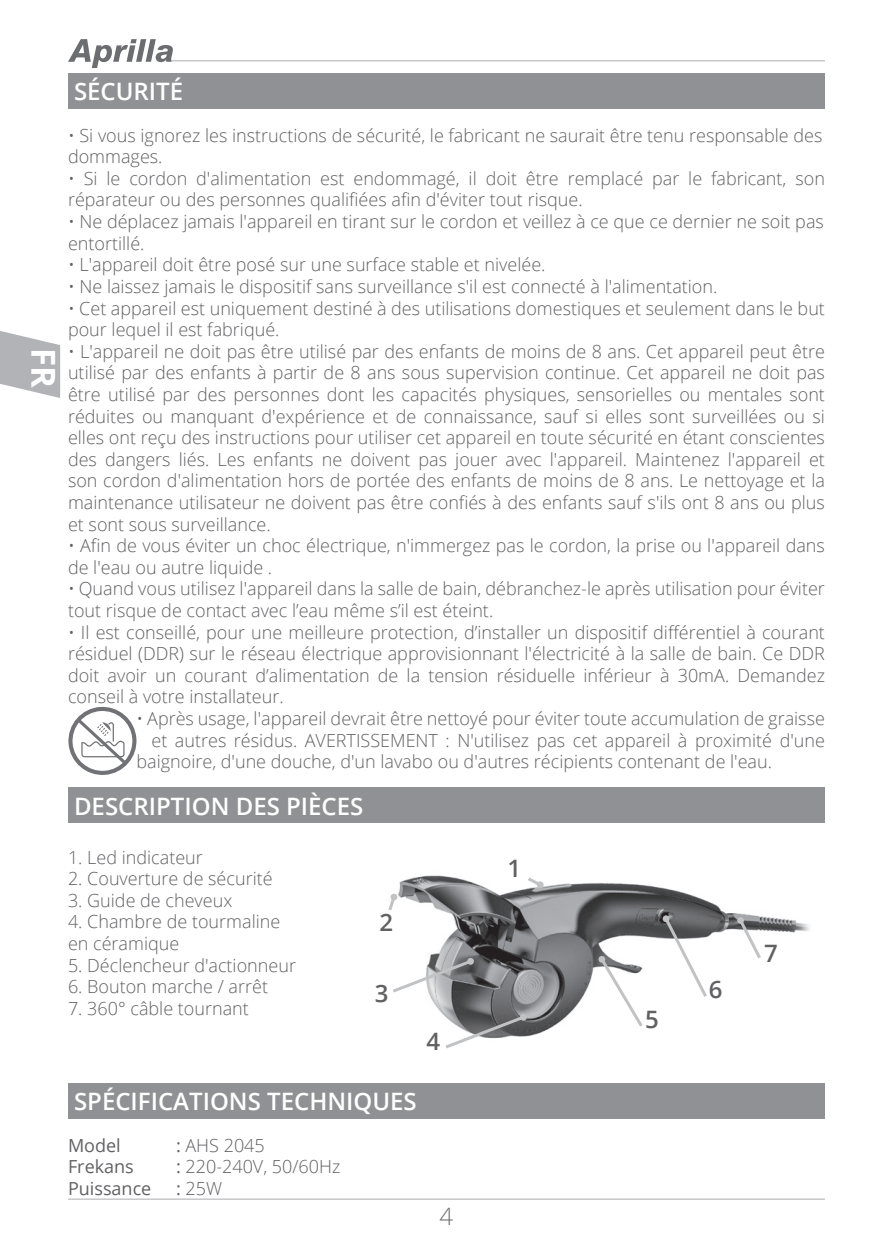
<style>
.page{position:relative;width:893px;height:1259px;background:#fff}
.page>*{position:absolute;margin:0;border:0;box-sizing:border-box;transform-origin:0 0}
.t1{font:700 33px "Open Sans";color:#fff}
.t2{font:600 24px "Open Sans";color:#fff}
.t3{font:600 24px "Open Sans";color:#616164}
.t4{font:300 24px "Open Sans";color:#6c6d70}
.t5{font:300 18px/21.6px "Open Sans";color:#616164}
.t6{font:18px "Open Sans";color:#616164}
.s1{font-weight:400}
</style>
<div class="page">
<hr style="left:68px;top:1198px;width:757px;height:2px;background:#c7c8ca">
<hr style="left:168px;top:60px;width:657px;height:1px;background:#c7c8ca">
<svg style="left:68px;top:39px;width:105px;height:29px"></svg>
<svg style="left:0;top:331px;width:60px;height:67px"></svg>
<div style="left:68px;top:73px;width:757px;height:35px;background:#8f9194"></div>
<div style="left:68px;top:787px;width:757px;height:36px;background:#8f9194"></div>
<svg style="left:68px;top:706px;width:69px;height:69px"></svg>
<div style="left:68px;top:1082px;width:757px;height:36px;background:#8f9194"></div>
<img style="left:398px;top:875px;width:412px;height:162px">
<svg style="left:393px;top:957px;width:81px;height:38px"></svg>
<div style="left:467px;top:957px;width:7px;height:8px;border:3px solid #c1c2c4;border-radius:50%"></div>
<svg style="left:598px;top:955px;width:47px;height:75px"></svg>
<div style="left:598px;top:955px;width:7px;height:8px;border:3px solid #c1c2c4;border-radius:50%"></div>
<svg style="left:662px;top:914px;width:48px;height:86px"></svg>
<div style="left:662px;top:915px;width:8px;height:7px;border:3px solid #c1c2c4;border-radius:50%"></div>
<svg style="left:736px;top:916px;width:28px;height:45px"></svg>
<div style="left:737px;top:917px;width:7px;height:7px;border:3px solid #c1c2c4;border-radius:50%"></div>
<svg style="left:524px;top:875px;width:20px;height:14px"></svg>
<div style="left:537px;top:881px;width:7px;height:7px;border:3px solid #c1c2c4;border-radius:50%"></div>
<svg style="left:388px;top:899px;width:9px;height:11px"></svg>
<div style="left:390px;top:893px;width:8px;height:7px;border:3px solid #c1c2c4;border-radius:50%"></div>
<svg style="left:442px;top:1013px;width:85px;height:36px"></svg>
<div style="left:520px;top:1013px;width:7px;height:8px;border:3px solid #c1c2c4;border-radius:50%"></div>
<h1 class="t1" style="left:67px;top:348px;width:41px;rotate:90deg">FR</h1>
<h2 class="t2" style="left:74px;top:74px;width:111px">SÉCURITÉ</h2>
<p class="t5" style="left:68px;top:124px;width:756px">• Si vous ignorez les instructions de sécurité, le fabricant ne saurait être tenu responsable des dommages.</p>
<p class="t5" style="left:68px;top:167px;width:758px">• Si le cordon d'alimentation est endommagé, il doit être remplacé par le fabricant, son réparateur ou des personnes qualifiées afin d'éviter tout risque.</p>
<p class="t5" style="left:68px;top:210px;width:757px">• Ne déplacez jamais l'appareil en tirant sur le cordon et veillez à ce que ce dernier ne soit pas entortillé.</p>
<p class="t5" style="left:68px;top:253px;width:479px">• L'appareil doit être posé sur une surface stable et nivelée.</p>
<p class="t5" style="left:68px;top:275px;width:651px">• Ne laissez jamais le dispositif sans surveillance s'il est connecté à l'alimentation.</p>
<p class="t5" style="left:68px;top:297px;width:758px">• Cet appareil est uniquement destiné à des utilisations domestiques et seulement dans le but pour lequel il est fabriqué.</p>
<p class="t5" style="left:68px;top:340px;width:758px;text-align:justify">• L'appareil ne doit pas être utilisé par des enfants de moins de 8 ans. Cet appareil peut être utilisé par des enfants à partir de 8 ans sous supervision continue. Cet appareil ne doit pas être utilisé par des personnes dont les capacités physiques, sensorielles ou mentales sont réduites ou manquant d'expérience et de connaissance, sauf si elles sont surveillées ou si elles ont reçu des instructions pour utiliser cet appareil en toute sécurité en étant conscientes des dangers liés. Les enfants ne doivent pas jouer avec l'appareil. Maintenez l'appareil et son cordon d'alimentation hors de portée des enfants de moins de 8 ans. Le nettoyage et la maintenance utilisateur ne doivent pas être confiés à des enfants sauf s'ils ont 8 ans ou plus et sont sous surveillance.</p>
<p class="t5" style="left:68px;top:534px;width:758px">• Afin de vous éviter un choc électrique, n'immergez pas le cordon, la prise ou l'appareil dans de l'eau ou autre liquide .</p>
<p class="t5" style="left:68px;top:577px;width:758px">• Quand vous utilisez l'appareil dans la salle de bain, débranchez-le après utilisation pour éviter tout risque de contact avec l’eau même s’il est éteint.</p>
<p class="t5" style="left:68px;top:621px;width:758px;text-align:justify">• Il est conseillé, pour une meilleure protection, d’installer un dispositif différentiel à courant résiduel (DDR) sur le réseau électrique approvisionnant l'électricité à la salle de bain. Ce DDR doit avoir un courant d’alimentation de la tension résiduelle inférieur à 30mA. Demandez conseil à votre installateur.</p>
<p class="t5" style="left:136px;top:707px;width:690px">• Après usage, l'appareil devrait être nettoyé pour éviter toute accumulation de graisse</p>
<p class="t5" style="left:152px;top:729px;width:675px">et autres résidus. AVERTISSEMENT : N'utilisez pas cet appareil à proximité d'une</p>
<p class="t5" style="left:136px;top:750px;width:637px">baignoire, d'une douche, d'un lavabo ou d'autres récipients contenant de l'eau.</p>
<h2 class="t2" style="left:74px;top:789px;width:291px">DESCRIPTION DES PIÈCES</h2>
<p class="t5" style="left:68px;top:845px;width:136px">1. Led indicateur</p>
<p class="t5" style="left:68px;top:867px;width:206px">2. Couverture de sécurité</p>
<p class="t5" style="left:68px;top:889px;width:166px">3. Guide de cheveux</p>
<p class="t5" style="left:68px;top:910px;width:214px">4. Chambre de tourmaline en céramique</p>
<p class="t5" style="left:68px;top:953px;width:229px">5. Déclencheur d'actionneur</p>
<p class="t5" style="left:68px;top:975px;width:202px">6. Bouton marche / arrêt</p>
<p class="t5" style="left:68px;top:997px;width:182px">7. 360° câble tournant</p>
<h2 class="t3" style="left:379px;top:906px;width:15px">2</h2>
<h2 class="t3" style="left:375px;top:977px;width:15px">3</h2>
<h2 class="t3" style="left:427px;top:1024px;width:15px">4</h2>
<h2 class="t3" style="left:507px;top:852px;width:15px">1</h2>
<h2 class="t3" style="left:645px;top:1002px;width:15px">5</h2>
<h2 class="t3" style="left:709px;top:972px;width:15px">6</h2>
<h2 class="t3" style="left:764px;top:937px;width:15px">7</h2>
<h2 class="t2" style="left:74px;top:1084px;width:344px">SPÉCIFICATIONS TECHNIQUES</h2>
<p class="t6" style="left:68px;top:1132px;width:54px">Model</p>
<p class="t5" style="left:176px;top:1133px;width:90px"><span class="s1">:</span> AHS 2045</p>
<p class="t6" style="left:68px;top:1154px;width:67px">Frekans</p>
<p class="t5" style="left:176px;top:1155px;width:166px"><span class="s1">:</span> 220-240V, 50/60Hz</p>
<p class="t6" style="left:68px;top:1176px;width:85px">Puissance</p>
<p class="t5" style="left:176px;top:1177px;width:48px"><span class="s1">:</span> 25W</p>
<h2 class="t4" style="left:440px;top:1200px;width:15px">4</h2>
</div>
